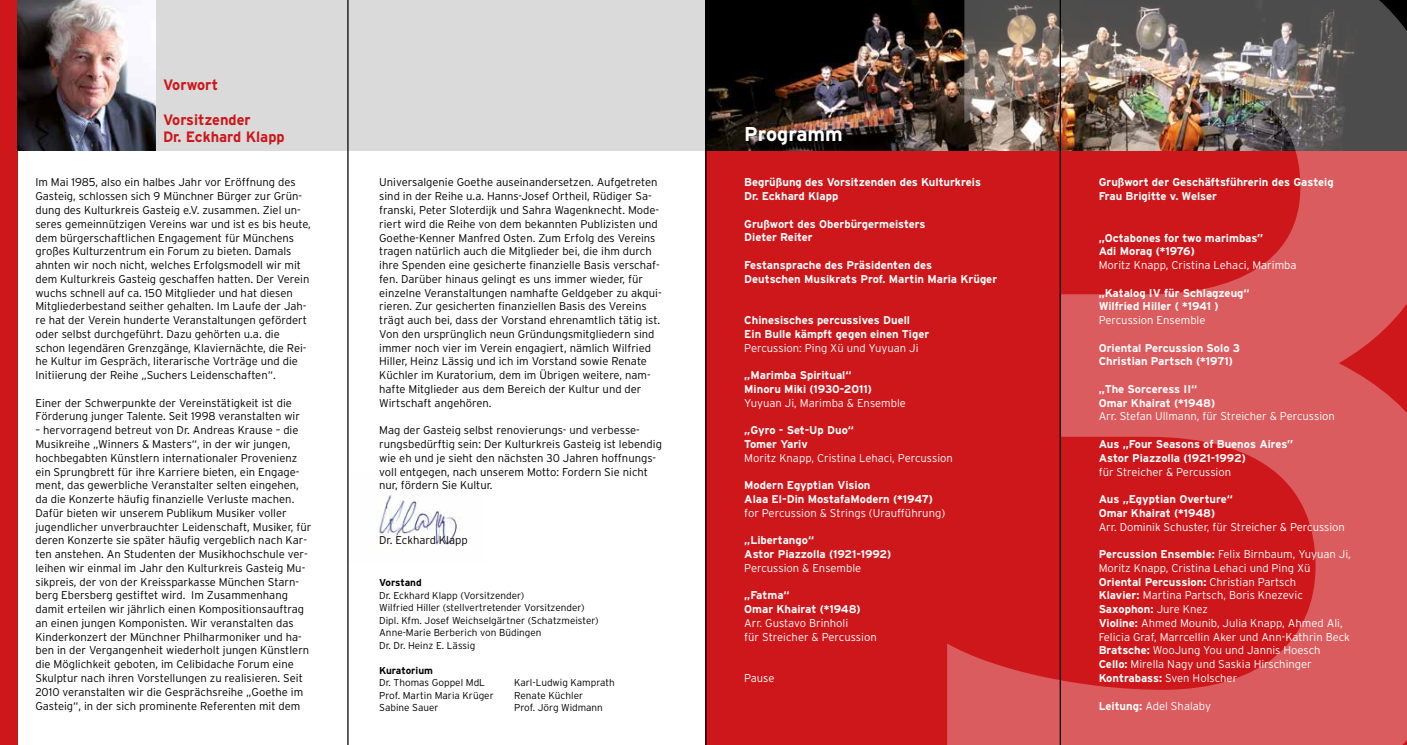
<style>
.page{position:relative;width:1407px;height:745px;background:#fff}
.page>*{position:absolute;margin:0;border:0;box-sizing:border-box;transform-origin:0 0}
.t1{font:700 20px "Interstate";color:#fff}
.t2{font:700 15px/17.5px "Interstate";color:#cd171a}
.t3{font:300 11.25px/13.8px "Interstate";color:#000}
.t4{font:700 11.25px/13.8px "Interstate";color:#fff}
.t5{font:300 11.25px/13.8px "Interstate";color:#fff}
.t6{font:300 10px/12.5px "Interstate";color:#000}
.t7{font:700 10px "Interstate";color:#000}
.s1{font-weight:700}
</style>
<div class="page">
<img style="left:348px;top:473px;width:114px;height:89px">
<div style="left:705px;top:0;width:701px;height:744px;background:#cd171a"></div>
<div style="left:0;top:0;width:1406px;height:151px;background:#dadada"></div>
<div style="left:0;top:0;width:18px;height:744px;background:#cd171a"></div>
<img style="left:18px;top:0;width:137px;height:151px">
<img style="left:706px;top:0;width:241px;height:151px">
<svg style="left:947px;top:0;width:459px;height:744px"></svg>
<hr style="left:1059px;top:0;width:2px;height:744px;background:#000">
<hr style="left:347px;top:0;width:1px;height:744px;background:#000">
<hr style="left:705px;top:0;width:1px;height:744px;background:#000">
<h2 class="t2" style="left:163px;top:75px;width:57px">Vorwort</h2>
<h2 class="t2" style="left:163px;top:110px;width:123px">Vorsitzender<br>Dr. Eckhard Klapp</h2>
<p class="t3" style="left:35px;top:175px;width:277px">Im Mai 1985, also ein halbes Jahr vor Eröffnung des Gasteig, schlossen sich 9 Münchner Bürger zur Grün&shy;dung des Kulturkreis Gasteig e.V. zusammen. Ziel un&shy;seres gemeinnützigen Vereins war und ist es bis heute, dem bürgerschaftlichen Engagement für Münchens großes Kulturzentrum ein Forum zu bieten. Damals ahnten wir noch nicht, welches Erfolgsmodell wir mit dem Kulturkreis Gasteig geschaffen hatten. Der Verein wuchs schnell auf ca. 150 Mitglieder und hat diesen Mitgliederbestand seither gehalten. Im Laufe der Jah&shy;re hat der Verein hunderte Veranstaltungen gefördert oder selbst durchgeführt. Dazu gehörten u.a. die schon legendären Grenzgänge, Klaviernächte, die Rei&shy;he Kultur im Gespräch, literarische Vorträge und die Initiierung der Reihe „Suchers Leidenschaften“.</p>
<p class="t3" style="left:35px;top:395px;width:266px">Einer der Schwerpunkte der Vereinstätigkeit ist die<br>Förderung junger Talente. Seit 1998 veranstalten wir</p>
<p class="t3" style="left:35px;top:423px;width:277px">– hervorragend betreut von Dr. Andreas Krause – die Musikreihe „Winners &amp; Masters“, in der wir jungen, hochbegabten Künstlern internationaler Provenienz ein Sprungbrett für ihre Karriere bieten, ein Engage&shy;ment, das gewerbliche Veranstalter selten eingehen, da die Konzerte häufig finanzielle Verluste machen.<br>Dafür bieten wir unserem Publikum Musiker voller jugendlicher unverbrauchter Leidenschaft, Musiker, für deren Konzerte sie später häufig vergeblich nach Kar&shy;ten anstehen. An Studenten der Musikhochschule ver&shy;leihen wir einmal im Jahr den Kulturkreis Gasteig Mu&shy;sikpreis, der von der Kreissparkasse München Starn&shy;berg Ebersberg gestiftet wird. Im Zusammenhang damit erteilen wir jährlich einen Kompositionsauftrag an einen jungen Komponisten. Wir veranstalten das Kinderkonzert der Münchner Philharmoniker und ha&shy;ben in der Vergangenheit wiederholt jungen Künstlern die Möglichkeit geboten, im Celibidache Forum eine Skulptur nach ihren Vorstellungen zu realisieren. Seit 2010 veranstalten wir die Gesprächsreihe „Goethe im Gasteig“, in der sich prominente Referenten mit dem</p>
<p class="t3" style="left:379px;top:175px;width:284px">Universalgenie Goethe auseinandersetzen. Aufgetreten sind in der Reihe u.a. Hanns-Josef Ortheil, Rüdiger Sa&shy;franski, Peter Sloterdijk und Sahra Wagenknecht. Mode&shy;riert wird die Reihe von dem bekannten Publizisten und Goethe-Kenner Manfred Osten. Zum Erfolg des Vereins tragen natürlich auch die Mitglieder bei, die ihm durch ihre Spenden eine gesicherte finanzielle Basis verschaf&shy;fen. Darüber hinaus gelingt es uns immer wieder, für einzelne Veranstaltungen namhafte Geldgeber zu akqui&shy;rieren. Zur gesicherten finanziellen Basis des Vereins trägt auch bei, dass der Vorstand ehrenamtlich tätig ist.<br>Von den ursprünglich neun Gründungsmitgliedern sind immer noch vier im Verein engagiert, nämlich Wilfried Hiller, Heinz Lässig und ich im Vorstand sowie Renate Küchler im Kuratorium, dem im Übrigen weitere, nam&shy;hafte Mitglieder aus dem Bereich der Kultur und der Wirtschaft angehören.</p>
<p class="t3" style="left:379px;top:423px;width:284px">Mag der Gasteig selbst renovierungs- und verbesse&shy;rungsbedürftig sein: Der Kulturkreis Gasteig ist lebendig wie eh und je sieht den nächsten 30 Jahren hoffnungs&shy;voll entgegen, nach unserem Motto: Fordern Sie nicht nur, fördern Sie Kultur.</p>
<p class="t3" style="left:379px;top:533px;width:90px">Dr. Eckhard Klapp</p>
<p class="t7" style="left:379px;top:577px;width:44px">Vorstand</p>
<p class="t6" style="left:379px;top:588px;width:221px">Dr. Eckhard Klapp (Vorsitzender)<br>Wilfried Hiller (stellvertretender Vorsitzender)<br>Dipl. Kfm. Josef Weichselgärtner (Schatzmeister)<br>Anne-Marie Berberich von Büdingen<br>Dr. Dr. Heinz E. Lässig</p>
<p class="t7" style="left:379px;top:664px;width:55px">Kuratorium</p>
<p class="t6" style="left:379px;top:676px;width:107px">Dr. Thomas Goppel MdL</p>
<p class="t6" style="left:514px;top:676px;width:102px">Karl-Ludwig Kamprath</p>
<p class="t6" style="left:379px;top:688px;width:116px">Prof. Martin Maria Krüger</p>
<p class="t6" style="left:514px;top:688px;width:70px">Renate Küchler</p>
<p class="t6" style="left:379px;top:701px;width:61px">Sabine Sauer</p>
<p class="t6" style="left:514px;top:701px;width:90px">Prof. Jörg Widmann</p>
<h1 class="t1" style="left:744px;top:123px;width:100px">Programm</h1>
<p class="t4" style="left:744px;top:175px;width:238px">Begrüßung des Vorsitzenden des Kulturkreis<br>Dr. Eckhard Klapp</p>
<p class="t4" style="left:744px;top:217px;width:183px">Grußwort des Oberbürgermeisters<br>Dieter Reiter</p>
<p class="t4" style="left:744px;top:258px;width:254px">Festansprache des Präsidenten des<br>Deutschen Musikrats Prof. Martin Maria Krüger</p>
<p class="t4" style="left:744px;top:313px;width:187px">Chinesisches percussives Duell<br>Ein Bulle kämpft gegen einen Tiger</p>
<p class="t5" style="left:744px;top:340px;width:176px">Percussion: Ping Xü und Yuyuan Ji</p>
<p class="t4" style="left:744px;top:368px;width:129px">„Marimba Spiritual“<br>Minoru Miki (1930-2011)</p>
<p class="t5" style="left:744px;top:395px;width:163px">Yuyuan Ji, Marimba &amp; Ensemble</p>
<p class="t4" style="left:744px;top:423px;width:111px">„Gyro - Set-Up Duo“<br>Tomer Yariv</p>
<p class="t5" style="left:744px;top:450px;width:210px">Moritz Knapp, Cristina Lehaci, Percussion</p>
<p class="t4" style="left:744px;top:478px;width:190px">Modern Egyptian Vision<br>Alaa El-Din MostafaModern (*1947)</p>
<p class="t5" style="left:744px;top:505px;width:202px">for Percussion &amp; Strings (Uraufführung)</p>
<p class="t4" style="left:744px;top:533px;width:149px">„Libertango“<br>Astor Piazzolla (1921-1992)</p>
<p class="t5" style="left:744px;top:560px;width:119px">Percussion &amp; Ensemble</p>
<p class="t4" style="left:744px;top:588px;width:118px">„Fatma“<br>Omar Khairat (*1948)</p>
<p class="t5" style="left:744px;top:615px;width:134px">Arr. Gustavo Brinholi<br>für Streicher &amp; Percussion</p>
<p class="t5" style="left:744px;top:670px;width:32px">Pause</p>
<p class="t4" style="left:1098px;top:175px;width:236px">Grußwort der Geschäftsführerin des Gasteig<br>Frau Brigitte v. Welser</p>
<p class="t4" style="left:1098px;top:230px;width:166px">„Octabones for two marimbas”<br>Adi Morag (*1976)</p>
<p class="t5" style="left:1098px;top:258px;width:199px">Moritz Knapp, Cristina Lehaci, Marimba</p>
<p class="t4" style="left:1098px;top:285px;width:152px">„Katalog IV für Schlagzeug“<br>Wilfried Hiller ( *1941 )</p>
<p class="t5" style="left:1098px;top:313px;width:108px">Percussion Ensemble</p>
<p class="t4" style="left:1098px;top:340px;width:143px">Oriental Percussion Solo 3<br>Christian Partsch (*1971)</p>
<p class="t4" style="left:1098px;top:382px;width:118px">„The Sorceress II“<br>Omar Khairat (*1948)</p>
<p class="t5" style="left:1098px;top:409px;width:238px">Arr. Stefan Ullmann, für Streicher &amp; Percussion</p>
<p class="t4" style="left:1098px;top:437px;width:196px">Aus „Four Seasons of Buenos Aires”<br>Astor Piazzolla (1921-1992)</p>
<p class="t5" style="left:1098px;top:464px;width:134px">für Streicher &amp; Percussion</p>
<p class="t4" style="left:1098px;top:492px;width:136px">Aus „Egyptian Overture“<br>Omar Khairat (*1948)</p>
<p class="t5" style="left:1098px;top:519px;width:248px">Arr. Dominik Schuster, für Streicher &amp; Percussion</p>
<p class="t5" style="left:1098px;top:547px;width:254px"><span class="s1">Percussion Ensemble:</span> Felix Birnbaum, Yuyuan Ji, Moritz Knapp, Cristina Lehaci und Ping Xü <span class="s1">Oriental Percussion:</span> Christian Partsch<br><span class="s1">Klavier:</span> Martina Partsch, Boris Knezevic <span class="s1">Saxophon:</span> Jure Knez<br><span class="s1">Violine:</span> Ahmed Mounib, Julia Knapp, Ahmed Ali, Felicia Graf, Marrcellin Aker und Ann-Kathrin Beck <span class="s1">Bratsche:</span> WooJung You und Jannis Hoesch <span class="s1">Cello:</span> Mirella Nagy und Saskia Hirschinger <span class="s1">Kontrabass:</span> Sven Holscher</p>
<p class="t5" style="left:1098px;top:698px;width:114px"><span class="s1">Leitung:</span> Adel Shalaby</p>
</div>
